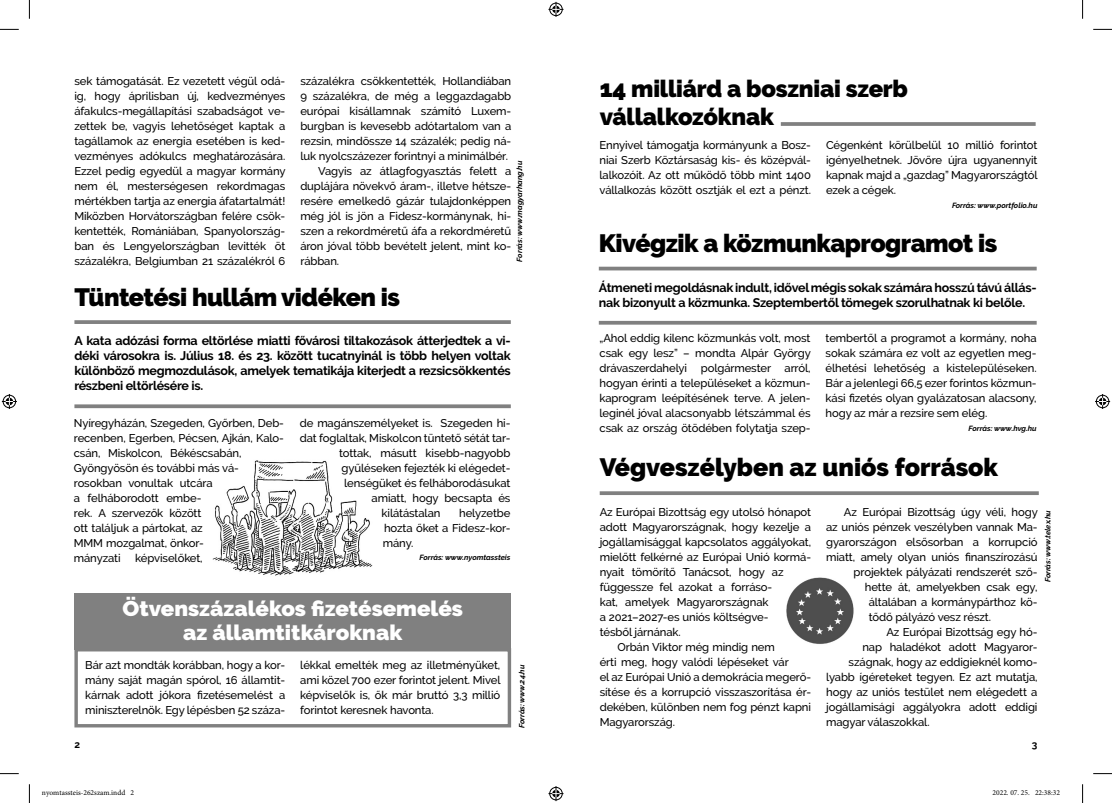
<style>
.page{position:relative;width:1112px;height:803px;background:#fff}
.page>*{position:absolute;margin:0;border:0;box-sizing:border-box;transform-origin:0 0}
._00_cím{font:900 25px "Raleway";letter-spacing:-.02em;color:#000}
._00_cím-2{font:900 25px "Raleway";color:#000}
._00_cím-3{font:900 23.75px/28.5px "Raleway";letter-spacing:-.01em;color:#000}
._00_kenyér{font:900 21.25px "Raleway";color:#fff;scale:1.04 1}
._00_lead{font:700 12.5px/15px "Raleway";letter-spacing:-.02em;color:#000;text-align:justify}
._00_kenyér-2{font:500 11.25px/15px "Raleway";letter-spacing:-.01em;color:#000;text-align:justify}
._00_box_kiemelt_text{font:700 10px "Raleway";color:#000}
._00_képalá{font:italic 700 7.5px "Raleway";color:#000}
.t1{font:7.5px "Minion Pro";color:#000}
</style>
<div class="page">
<img style="left:212px;top:460px;width:161px;height:116px">
<div style="left:74px;top:593px;width:437px;height:56px;background:#808080"></div>
<div style="left:74px;top:648px;width:437px;height:79px;border:3px solid #808080"></div>
<svg style="left:74px;top:320px;width:436px;height:4px;background:#878787"></svg>
<svg style="left:74px;top:404px;width:436px;height:4px;background:#8c8c8c"></svg>
<svg style="left:599px;top:491px;width:439px;height:4px;background:#898989"></svg>
<hr style="left:598px;top:267px;width:438px;height:3px;background:#808080">
<svg style="left:598px;top:321px;width:438px;height:4px;background:#8b8b8b"></svg>
<svg style="left:780px;top:122px;width:255px;height:4px"></svg>
<img style="left:779px;top:571px;width:79px;height:80px;border-radius:40px">
<svg style="left:0;top:29px;width:19px;height:1px"></svg>
<svg style="left:1093px;top:29px;width:18px;height:1px"></svg>
<svg style="left:0;top:773px;width:19px;height:1px"></svg>
<svg style="left:1093px;top:773px;width:18px;height:1px"></svg>
<svg style="left:29px;top:0;width:1px;height:19px"></svg>
<svg style="left:29px;top:784px;width:1px;height:19px"></svg>
<svg style="left:1082px;top:0;width:1px;height:19px"></svg>
<svg style="left:1082px;top:784px;width:1px;height:19px"></svg>
<svg style="left:548px;top:2px;width:15px;height:799px"></svg>
<svg style="left:2px;top:394px;width:15px;height:15px"></svg>
<svg style="left:1095px;top:394px;width:14px;height:15px"></svg>
<p class="_00_kenyér-2" style="left:74px;top:73px;width:213px">sek támogatását. Ez vezetett végül odá&shy;ig, hogy áprilisban új, kedvezményes áfakulcs-megállapítási szabadságot ve&shy;zettek be, vagyis lehetőséget kaptak a tagállamok az energia esetében is ked&shy;vezményes adókulcs meghatározására.<br>Ezzel pedig egyedül a magyar kormány nem él, mesterségesen rekordmagas mértékben tartja az energia áfatartalmát!<br>Miközben Horvátországban felére csök&shy;kentették, Romániában, Spanyolország&shy;ban és Lengyelországban levitték öt százalékra, Belgiumban 21 százalékról 6</p>
<p class="_00_kenyér-2" style="left:300px;top:73px;width:212px">százalékra csökkentették, Hollandiában 9 százalékra, de még a leggazdagabb európai kisállamnak számító Luxem&shy;burgban is kevesebb adótartalom van a rezsin, mindössze 14 százalék; pedig ná&shy;luk nyolcszázezer forintnyi a minimálbér.</p>
<p class="_00_képalá" style="left:515px;top:261px;width:102px;rotate:-90deg">Forrás: www.magyarhang.hu</p>
<p class="_00_kenyér-2" style="left:300px;top:163px;width:212px;text-indent:18px">Vagyis az átlagfogyasztás felett a duplájára növekvő áram-, illetve hétsze&shy;resére emelkedő gázár tulajdonképpen még jól is jön a Fidesz-kormánynak, hi&shy;szen a rekordméretű áfa a rekordméretű áron jóval több bevételt jelent, mint ko&shy;rábban.</p>
<p class="_00_cím" style="left:74px;top:283px;width:327px">Tüntetési hullám vidéken is</p>
<p class="_00_lead" style="left:74px;top:333px;width:438px">A kata adózási forma eltörlése miatti fővárosi tiltakozások átterjedtek a vi&shy;déki városokra is. Július 18. és 23. között tucatnyinál is több helyen voltak különböző megmozdulások, amelyek tematikája kiterjedt a rezsicsökkentés részbeni eltörlésére is.</p>
<p class="_00_kenyér-2" style="left:74px;top:415px;width:212px;text-align:left">Nyíregyházán, Szegeden, Győrben, Deb&shy;recenben, Egerben, Pécsen, Ajkán, Kalo&shy;csán, Miskolcon, Békéscsabán,<br>Gyöngyösön és további más vá&shy;rosokban vonultak utcára<br>a felháborodott embe-<br>rek. A szervezők között<br>ott találjuk a pártokat, az<br>MMM mozgalmat, önkor-<br>mányzati</p>
<p class="_00_kenyér-2" style="left:135px;top:550px;width:69px">képviselőket,</p>
<p class="_00_kenyér-2" style="left:300px;top:415px;width:212px">de magánszemélyeket is. Szegeden hi-</p>
<p class="_00_kenyér-2" style="left:300px;top:430px;width:212px">dat foglaltak, Miskolcon tüntető sétát tar-</p>
<p class="_00_kenyér-2" style="left:339px;top:445px;width:173px">tottak, másutt kisebb-nagyobb</p>
<p class="_00_kenyér-2" style="left:341px;top:460px;width:170px">gyűléseken fejezték ki elégedet-</p>
<p class="_00_kenyér-2" style="left:344px;top:475px;width:168px">lenségüket és felháborodásukat</p>
<p class="_00_kenyér-2" style="left:371px;top:490px;width:140px">amiatt, hogy becsapta és</p>
<p class="_00_kenyér-2" style="left:381px;top:505px;width:60px">kilátástalan</p>
<p class="_00_kenyér-2" style="left:383px;top:505px;width:129px;text-indent:76px">helyzetbe hozta őket a Fidesz-kor&shy;mány.</p>
<p class="_00_képalá" style="left:419px;top:553px;width:92px">Forrás: www.nyomtassteis</p>
<p class="_00_kenyér" style="left:122px;top:596px;width:329px">Ötvenszázalékos fizetésemelés</p>
<p class="_00_kenyér" style="left:183px;top:620px;width:212px">az államtitkároknak</p>
<p class="_00_kenyér-2" style="left:85px;top:657px;width:201px">Bár azt mondták korábban, hogy a kor&shy;mány saját magán spórol, 16 államtit&shy;kárnak adott jókora fizetésemelést a miniszterelnök. Egy lépésben 52 száza-</p>
<p class="_00_kenyér-2" style="left:300px;top:657px;width:202px">lékkal emelték meg az illetményüket, ami közel 700 ezer forintot jelent. Mivel képviselők is, ők már bruttó 3,3 millió forintot keresnek havonta.</p>
<p class="_00_képalá" style="left:517px;top:728px;width:65px;rotate:-90deg">Forrás: www.24.hu</p>
<p class="_00_cím-3" style="left:599px;top:74px;width:310px">14 milliárd a boszniai szerb vállalkozóknak</p>
<p class="_00_kenyér-2" style="left:599px;top:137px;width:213px">Ennyivel támogatja kormányunk a Bosz&shy;niai Szerb Köztársaság kis- és középvál&shy;lalkozóit. Az ott működő több mint 1400 vállalkozás között osztják el ezt a pénzt.</p>
<p class="_00_kenyér-2" style="left:825px;top:137px;width:213px">Cégenként körülbelül 10 millió forintot igényelhetnek. Jövőre újra ugyanennyit kapnak majd a „gazdag” Magyarországtól ezek a cégek.</p>
<p class="_00_képalá" style="left:951px;top:201px;width:87px">Forrás: www.portfolio.hu</p>
<p class="_00_cím" style="left:598px;top:229px;width:400px">Kivégzik a közmunkaprogramot is</p>
<p class="_00_lead" style="left:598px;top:280px;width:439px">Átmeneti megoldásnak indult, idővel mégis sokak számára hosszú távú állás&shy;nak bizonyult a közmunka. Szeptembertől tömegek szorulhatnak ki belőle.</p>
<p class="_00_kenyér-2" style="left:599px;top:331px;width:213px">„Ahol eddig kilenc közmunkás volt, most csak egy lesz” – mondta Alpár György drávaszerdahelyi polgármester arról, hogyan érinti a településeket a közmun&shy;kaprogram leépítésének terve. A jelen&shy;leginél jóval alacsonyabb létszámmal és csak az ország ötödében folytatja szep-</p>
<p class="_00_kenyér-2" style="left:825px;top:331px;width:212px">tembertől a programot a kormány, noha sokak számára ez volt az egyetlen meg&shy;élhetési lehetőség a kistelepüléseken.<br>Bár a jelenlegi 66,5 ezer forintos közmun&shy;kási fizetés olyan gyalázatosan alacsony, hogy az már a rezsire sem elég.</p>
<p class="_00_képalá" style="left:968px;top:424px;width:69px">Forrás: www.hvg.hu</p>
<p class="_00_cím-2" style="left:599px;top:452px;width:400px">Végveszélyben az uniós források</p>
<p class="_00_kenyér-2" style="left:599px;top:504px;width:213px;text-align:left">Az Európai Bizottság egy utolsó hónapot adott Magyarországnak, hogy kezelje a jogállamisággal kapcsolatos aggályokat, mielőtt felkérné az Európai Unió kormá&shy;nyait tömörítő Tanácsot, hogy az függessze fel azokat a forráso-<br>kat, amelyek Magyarországnak<br>a 2021–2027-es uniós költségve-<br>tésből járnának.</p>
<p class="_00_kenyér-2" style="left:599px;top:639px;width:213px;text-align:left;text-indent:18px">Orbán Viktor még mindig nem<br>érti meg, hogy valódi lépéseket vár<br>el az Európai Unió a demokrácia megerő&shy;sítése és a korrupció visszaszorítása ér&shy;dekében, különben nem fog pénzt kapni<br>Magyarország.</p>
<p class="_00_kenyér-2" style="left:843px;top:504px;width:195px">Az Európai Bizottság úgy véli, hogy</p>
<p class="_00_kenyér-2" style="left:826px;top:519px;width:213px">az uniós pénzek veszélyben vannak Ma-</p>
<p class="_00_kenyér-2" style="left:826px;top:534px;width:213px">gyarországon elsősorban a korrupció</p>
<p class="_00_kenyér-2" style="left:826px;top:549px;width:213px">miatt, amely olyan uniós finanszírozású</p>
<p class="_00_kenyér-2" style="left:853px;top:564px;width:185px">projektek pályázati rendszerét sző-</p>
<p class="_00_kenyér-2" style="left:864px;top:579px;width:174px">hette át, amelyekben csak egy,</p>
<p class="_00_kenyér-2" style="left:868px;top:594px;width:170px">általában a kormánypárthoz kö-</p>
<p class="_00_kenyér-2" style="left:868px;top:609px;width:124px">tődő pályázó vesz részt.</p>
<p class="_00_kenyér-2" style="left:886px;top:624px;width:153px">Az Európai Bizottság egy hó-</p>
<p class="_00_kenyér-2" style="left:862px;top:639px;width:177px">nap haladékot adott Magyaror-</p>
<p class="_00_kenyér-2" style="left:848px;top:654px;width:190px">szágnak, hogy az eddigieknél komo-</p>
<p class="_00_kenyér-2" style="left:826px;top:669px;width:213px">lyabb ígéreteket tegyen. Ez azt mutatja,</p>
<p class="_00_kenyér-2" style="left:826px;top:684px;width:213px">hogy az uniós testület nem elégedett a</p>
<p class="_00_kenyér-2" style="left:826px;top:699px;width:213px">jogállamisági aggályokra adott eddigi</p>
<p class="_00_kenyér-2" style="left:826px;top:714px;width:105px">magyar válaszokkal.</p>
<p class="_00_képalá" style="left:1043px;top:582px;width:74px;rotate:-90deg">Forrás: www.telex.hu</p>
<p class="_00_box_kiemelt_text" style="left:74px;top:738px;width:7px">2</p>
<p class="_00_box_kiemelt_text" style="left:1031px;top:738px;width:7px">3</p>
<p class="t1" style="left:42px;top:788px;width:94px">nyomtassteis-262szam.indd 2</p>
<p class="t1" style="left:992px;top:788px;width:69px">2022. 07. 25. 22:38:32</p>
</div>
